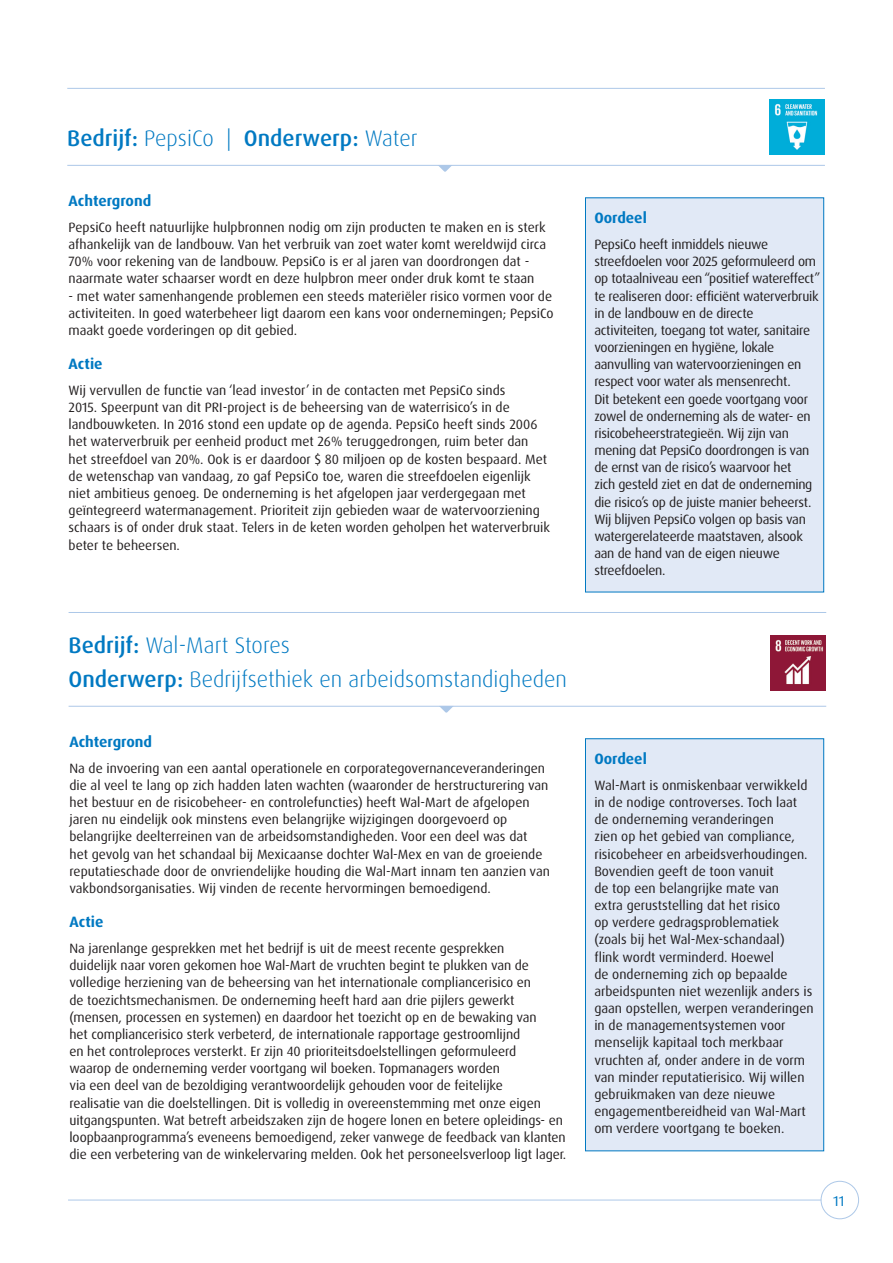
<style>
.page{position:relative;width:893px;height:1263px;background:#fff}
.page>*{position:absolute;margin:0;border:0;box-sizing:border-box;transform-origin:0 0}
.t1{font:300 22.5px/34.3px "Dax Pro";color:#0079c2}
.t2{font:500 22.5px "Dax Pro";color:#0079c2}
.t3{font:700 15px "Dax Pro";color:#0079c2}
.t4{font:14.25px "Dax Pro";color:#0079c2}
.t5{font:13.5px/17.1px "Dax Pro";letter-spacing:-.005em;color:#231f20}
.s1{font-weight:300}
.s2{font-weight:500}
</style>
<div class="page">
<div style="left:821px;top:1181px;width:38px;height:38px;border:1px solid #adc8e8;border-radius:50%"></div>
<hr style="left:68px;top:1200px;width:753px;height:1px;background:#adc8e8">
<hr style="left:67px;top:165px;width:758px;height:1px;background:#adc8e8">
<svg style="left:439px;top:166px;width:12px;height:6px"></svg>
<hr style="left:69px;top:706px;width:757px;height:1px;background:#adc8e8">
<svg style="left:440px;top:706px;width:14px;height:7px"></svg>
<div style="left:585px;top:198px;width:239px;height:394px;background:#e1e9f6"></div>
<div style="left:585px;top:197px;width:239px;height:395px;border:1px solid #0079c2"></div>
<div style="left:585px;top:739px;width:239px;height:412px;background:#e1e9f6"></div>
<div style="left:585px;top:738px;width:239px;height:413px;border:1px solid #0079c2"></div>
<img style="left:769px;top:100px;width:55px;height:55px">
<img style="left:771px;top:635px;width:54px;height:55px">
<hr style="left:67px;top:88px;width:758px;height:1px;background:#adc8e8">
<hr style="left:69px;top:612px;width:757px;height:1px;background:#adc8e8">
<h1 class="t2" style="left:67px;top:124px;width:352px">Bedrijf: <span class="s1">PepsiCo |</span> Onderwerp: <span class="s1">Water</span></h1>
<p class="t3" style="left:69px;top:191px;width:84px">Achtergrond</p>
<p class="t5" style="left:69px;top:219px;width:479px">PepsiCo heeft natuurlijke hulpbronnen nodig om zijn producten te maken en is sterk afhankelijk van de landbouw. Van het verbruik van zoet water komt wereldwijd circa 70% voor rekening van de landbouw. PepsiCo is er al jaren van doordrongen dat - naarmate water schaarser wordt en deze hulpbron meer onder druk komt te staan</p>
<p class="t5" style="left:69px;top:287px;width:486px;text-align:justify">- met water samenhangende problemen een steeds materiëler risico vormen voor de activiteiten. In goed waterbeheer ligt daarom een kans voor ondernemingen; PepsiCo maakt goede vorderingen op dit gebied.</p>
<p class="t3" style="left:69px;top:354px;width:36px">Actie</p>
<p class="t5" style="left:69px;top:382px;width:483px">Wij vervullen de functie van ‘lead investor’ in de contacten met PepsiCo sinds<br>2015. Speerpunt van dit PRI-project is de beheersing van de waterrisico’s in de landbouwketen. In 2016 stond een update op de agenda. PepsiCo heeft sinds 2006 het waterverbruik per eenheid product met 26% teruggedrongen, ruim beter dan het streefdoel van 20%. Ook is er daardoor $ 80 miljoen op de kosten bespaard. Met de wetenschap van vandaag, zo gaf PepsiCo toe, waren die streefdoelen eigenlijk niet ambitieus genoeg. De onderneming is het afgelopen jaar verdergegaan met geïntegreerd watermanagement. Prioriteit zijn gebieden waar de watervoorziening schaars is of onder druk staat. Telers in de keten worden geholpen het waterverbruik beter te beheersen.</p>
<h1 class="t1" style="left:69px;top:628px;width:500px"><span class="s2">Bedrijf:</span> Wal-Mart Stores<br><span class="s2">Onderwerp:</span> Bedrijfsethiek en arbeidsomstandigheden</h1>
<p class="t3" style="left:69px;top:732px;width:84px">Achtergrond</p>
<p class="t5" style="left:69px;top:759px;width:482px">Na de invoering van een aantal operationele en corporategovernanceveranderingen die al veel te lang op zich hadden laten wachten (waaronder de herstructurering van het bestuur en de risicobeheer- en controlefuncties) heeft Wal-Mart de afgelopen jaren nu eindelijk ook minstens even belangrijke wijzigingen doorgevoerd op belangrijke deelterreinen van de arbeidsomstandigheden. Voor een deel was dat<br>het gevolg van het schandaal bij Mexicaanse dochter Wal-Mex en van de groeiende reputatieschade door de onvriendelijke houding die Wal-Mart innam ten aanzien van vakbondsorganisaties. Wij vinden de recente hervormingen bemoedigend.</p>
<p class="t3" style="left:69px;top:912px;width:36px">Actie</p>
<p class="t5" style="left:69px;top:940px;width:498px">Na jarenlange gesprekken met het bedrijf is uit de meest recente gesprekken<br>duidelijk naar voren gekomen hoe Wal-Mart de vruchten begint te plukken van de volledige herziening van de beheersing van het internationale compliancerisico en<br>de toezichtsmechanismen. De onderneming heeft hard aan drie pijlers gewerkt (mensen, processen en systemen) en daardoor het toezicht op en de bewaking van<br>het compliancerisico sterk verbeterd, de internationale rapportage gestroomlijnd<br>en het controleproces versterkt. Er zijn 40 prioriteitsdoelstellingen geformuleerd<br>waarop de onderneming verder voortgang wil boeken. Topmanagers worden<br>via een deel van de bezoldiging verantwoordelijk gehouden voor de feitelijke<br>realisatie van die doelstellingen. Dit is volledig in overeenstemming met onze eigen uitgangspunten. Wat betreft arbeidszaken zijn de hogere lonen en betere opleidings- en loopbaanprogramma’s eveneens bemoedigend, zeker vanwege de feedback van klanten die een verbetering van de winkelervaring melden. Ook het personeelsverloop ligt lager.</p>
<p class="t3" style="left:594px;top:208px;width:54px">Oordeel</p>
<p class="t5" style="left:594px;top:236px;width:227px">PepsiCo heeft inmiddels nieuwe streefdoelen voor 2025 geformuleerd om op totaalniveau een “positief watereffect” te realiseren door: efficiënt waterverbruik in de landbouw en de directe<br>activiteiten, toegang tot water, sanitaire voorzieningen en hygiëne, lokale aanvulling van watervoorzieningen en respect voor water als mensenrecht.<br>Dit betekent een goede voortgang voor zowel de onderneming als de water- en risicobeheerstrategieën. Wij zijn van mening dat PepsiCo doordrongen is van de ernst van de risico’s waarvoor het<br>zich gesteld ziet en dat de onderneming die risico’s op de juiste manier beheerst.<br>Wij blijven PepsiCo volgen op basis van watergerelateerde maatstaven, alsook aan de hand van de eigen nieuwe streefdoelen.</p>
<p class="t3" style="left:594px;top:749px;width:54px">Oordeel</p>
<p class="t5" style="left:594px;top:777px;width:221px">Wal-Mart is onmiskenbaar verwikkeld in de nodige controverses. Toch laat de onderneming veranderingen<br>zien op het gebied van compliance, risicobeheer en arbeidsverhoudingen.<br>Bovendien geeft de toon vanuit<br>de top een belangrijke mate van<br>extra geruststelling dat het risico<br>op verdere gedragsproblematiek (zoals bij het Wal-Mex-schandaal)<br>flink wordt verminderd. Hoewel<br>de onderneming zich op bepaalde arbeidspunten niet wezenlijk anders is gaan opstellen, werpen veranderingen in de managementsystemen voor menselijk kapitaal toch merkbaar vruchten af, onder andere in de vorm van minder reputatierisico. Wij willen gebruikmaken van deze nieuwe engagementbereidheid van Wal-Mart om verdere voortgang te boeken.</p>
<p class="t4" style="left:833px;top:1191px;width:13px">11</p>
</div>
